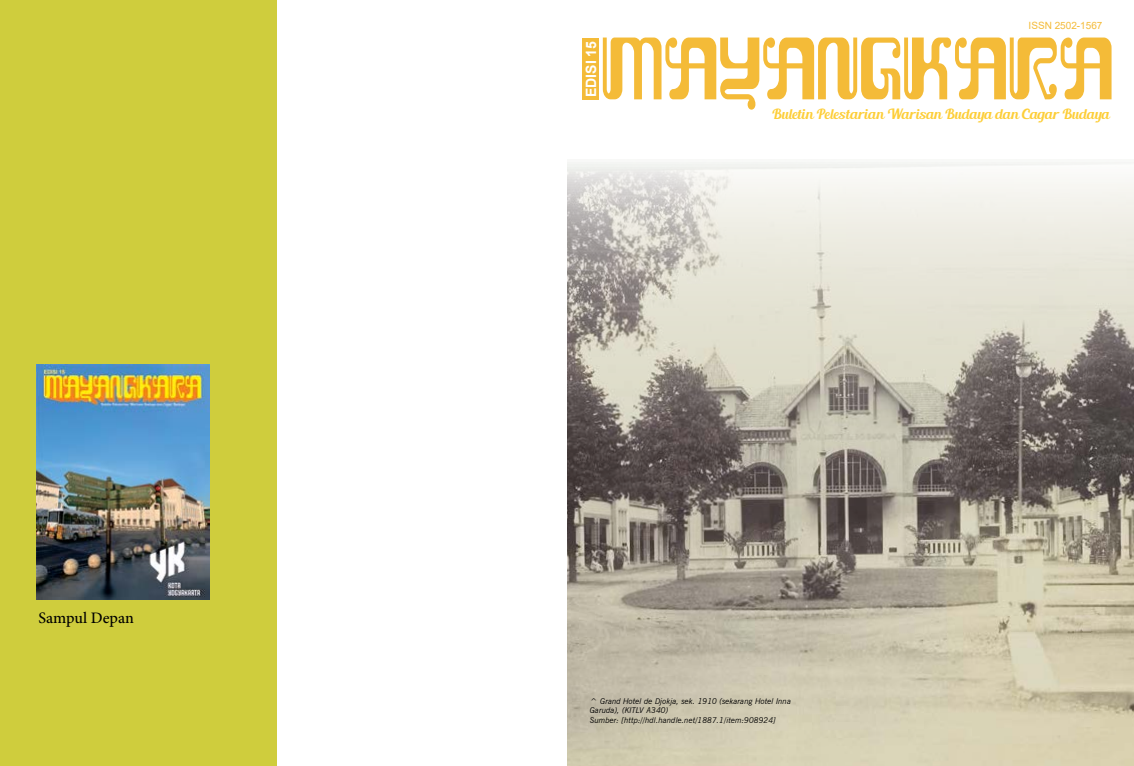
<style>
.page{position:relative;width:1134px;height:766px;background:#fff}
.page>*{position:absolute;margin:0;border:0;box-sizing:border-box;transform-origin:0 0}
.t1{font:82.4px "Kemasyuran Jawa";color:#f4bb38;scale:.76 1}
.t2{font:500 16px "Minion Pro";color:#000}
.t3{font:700 14.3px "Arial";color:#fff}
.t4{font:14px "Blenda Script";color:#fdce38}
.t5{font:10px "Arial";color:#f4bb38}
.t6{font:italic 8px/9.6px "News Gothic BT";color:#000}
</style>
<div class="page">
<div style="left:0;top:0;width:277px;height:765px;background:#cfcd3d"></div>
<div style="left:583px;top:38px;width:16px;height:62px;background:#f4bb38"></div>
<img style="left:567px;top:162px;width:567px;height:603px">
<img style="left:37px;top:364px;width:172px;height:235px">
<h2 class="t2" style="left:39px;top:606px;width:97px">Sampul Depan</h2>
<p class="t5" style="left:1028px;top:19px;width:75px">ISSN 2502-1567</p>
<h1 class="t1" style="left:603px;top:12px;width:676px">MAYANGKARA</h1>
<h3 class="t4" style="left:772px;top:105px;width:339px">Buletin Pelestarian Warisan Budaya dan Cagar Budaya</h3>
<h3 class="t3" style="left:581px;top:97px;width:58px;rotate:-90deg">EDISI 15</h3>
<p class="t6" style="left:590px;top:695px;width:203px">^ Grand Hotel de Djokja, sek. 1910 (sekarang Hotel Inna<br>Garuda), (KITLV A340)<br>Sumber: [http://hdl.handle.net/1887.1/item:908924]</p>
</div>
